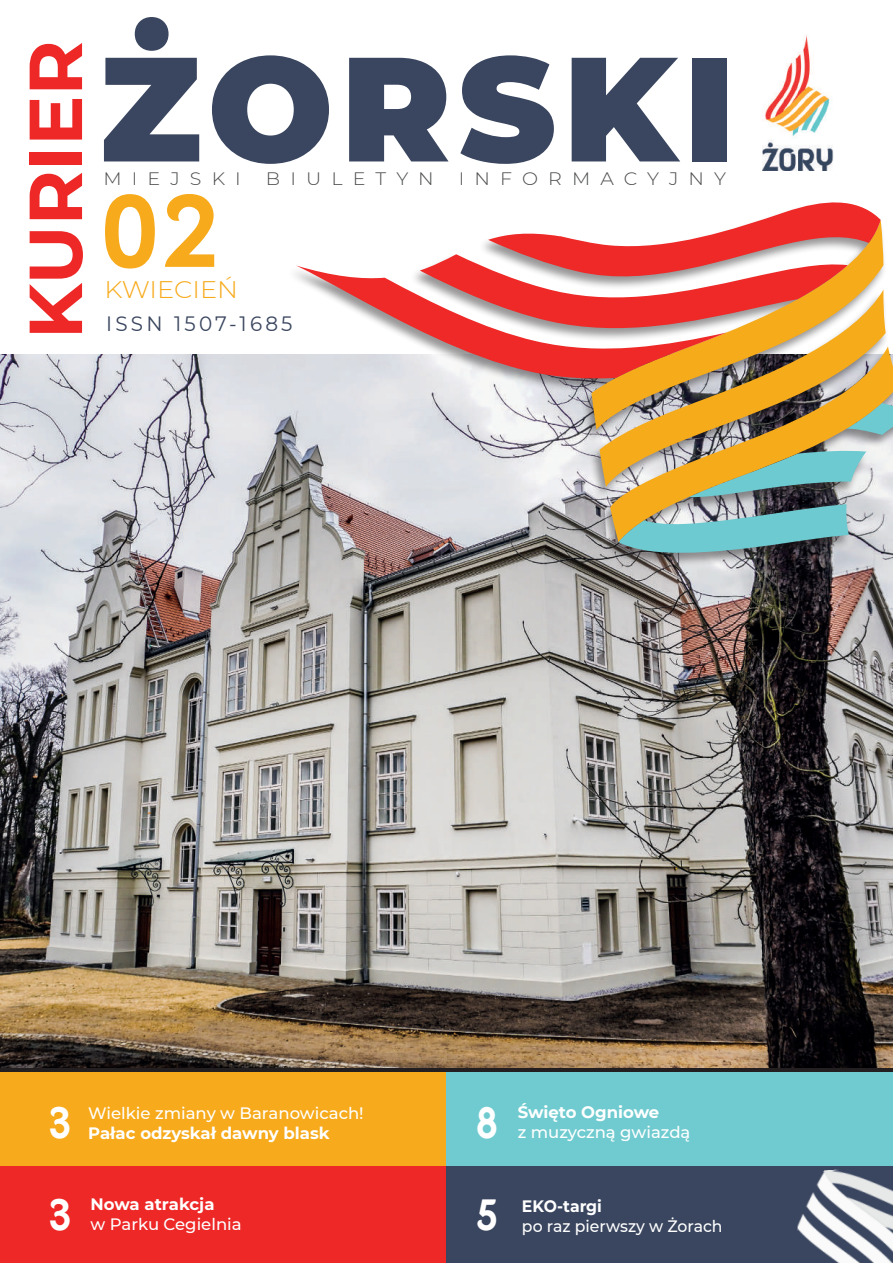
<style>
.page{position:relative;width:893px;height:1263px;background:#fff}
.page>*{position:absolute;margin:0;border:0;box-sizing:border-box;transform-origin:0 0}
.t1{font:900 148.2px "Montserrat";letter-spacing:.05em;color:#3a465f}
.t2{font:102px "Fonarto";color:#f7aa1b}
.t3{font:700 74.85px "Montserrat";color:#ed2827}
.t4{font:43.5px "Fonarto";color:#fff;scale:.95 1}
.t5{font:43.5px "Fonarto";color:#fff;scale:.94 1}
.t6{font:300 24px "Montserrat";color:#f7aa1b;scale:1.07 1}
.t7{font:20.7px "Montserrat";letter-spacing:.16em;color:#3a465f;scale:.96 1}
.t8{font:300 18px "Montserrat";letter-spacing:.53em;color:#4b4c4d;scale:1.06 1}
.t9{font:500 16.5px "Montserrat";color:#fff}
.t10{font:700 16.5px "Montserrat";color:#fff}
.t11{font:500 16.5px "Montserrat";color:#fff;scale:.95 1}
.t12{font:700 16.5px "Montserrat";color:#fff;scale:.95 1}
</style>
<div class="page">
<img style="left:0;top:354px;width:893px;height:714px">
<div style="left:0;top:1072px;width:446px;height:95px;background:#f7aa1b"></div>
<div style="left:446px;top:1072px;width:447px;height:95px;background:#70cbd0"></div>
<div style="left:0;top:1167px;width:446px;height:96px;background:#ed2827"></div>
<div style="left:446px;top:1167px;width:447px;height:96px;background:#3a465f"></div>
<div style="left:286px;top:202px;width:607px;height:365px;background:#231f20;opacity:.47"></div>
<svg style="left:618px;top:542px;width:231px;height:15px;background:#607f84"></svg>
<svg style="left:610px;top:347px;width:283px;height:195px;background:#99ae9d"></svg>
<svg style="left:599px;top:290px;width:287px;height:197px;background:#c1b479"></svg>
<svg style="left:591px;top:220px;width:292px;height:210px;background:#c59b49"></svg>
<svg style="left:420px;top:202px;width:461px;height:136px"></svg>
<svg style="left:296px;top:265px;width:430px;height:114px"></svg>
<img style="left:763px;top:35px;width:70px;height:135px">
<img style="left:792px;top:1166px;width:101px;height:97px">
<h3 class="t3" style="left:2px;top:339px;width:300px;rotate:-90deg">KURIER</h3>
<h1 class="t1" style="left:99px;top:-2px;width:638px">ŻORSKI</h1>
<p class="t8" style="left:103px;top:167px;width:131px">MIEJSKI</p>
<p class="t8" style="left:266px;top:167px;width:160px">BIULETYN</p>
<p class="t8" style="left:459px;top:167px;width:254px">INFORMACYJNY</p>
<h2 class="t2" style="left:100px;top:168px;width:121px">02</h2>
<h3 class="t6" style="left:105px;top:274px;width:126px">KWIECIEŃ</h3>
<p class="t7" style="left:106px;top:309px;width:195px">ISSN 1507-1685</p>
<h3 class="t5" style="left:48px;top:1096px;width:26px">3</h3>
<h3 class="t4" style="left:475px;top:1096px;width:26px">8</h3>
<p class="t9" style="left:88px;top:1102px;width:277px">Wielkie zmiany w Baranowicach!</p>
<p class="t10" style="left:88px;top:1121px;width:243px">Pałac odzyskał dawny blask</p>
<p class="t10" style="left:518px;top:1100px;width:143px">Święto Ogniowe</p>
<p class="t9" style="left:518px;top:1120px;width:174px">z muzyczną gwiazdą</p>
<p class="t10" style="left:91px;top:1192px;width:125px">Nowa atrakcja</p>
<p class="t9" style="left:91px;top:1212px;width:153px">w Parku Cegielnia</p>
<h3 class="t4" style="left:48px;top:1188px;width:26px">3</h3>
<h3 class="t4" style="left:475px;top:1188px;width:26px">5</h3>
<p class="t12" style="left:522px;top:1194px;width:86px">EKO-targi</p>
<p class="t11" style="left:522px;top:1214px;width:213px">po raz pierwszy w Żorach</p>
</div>
